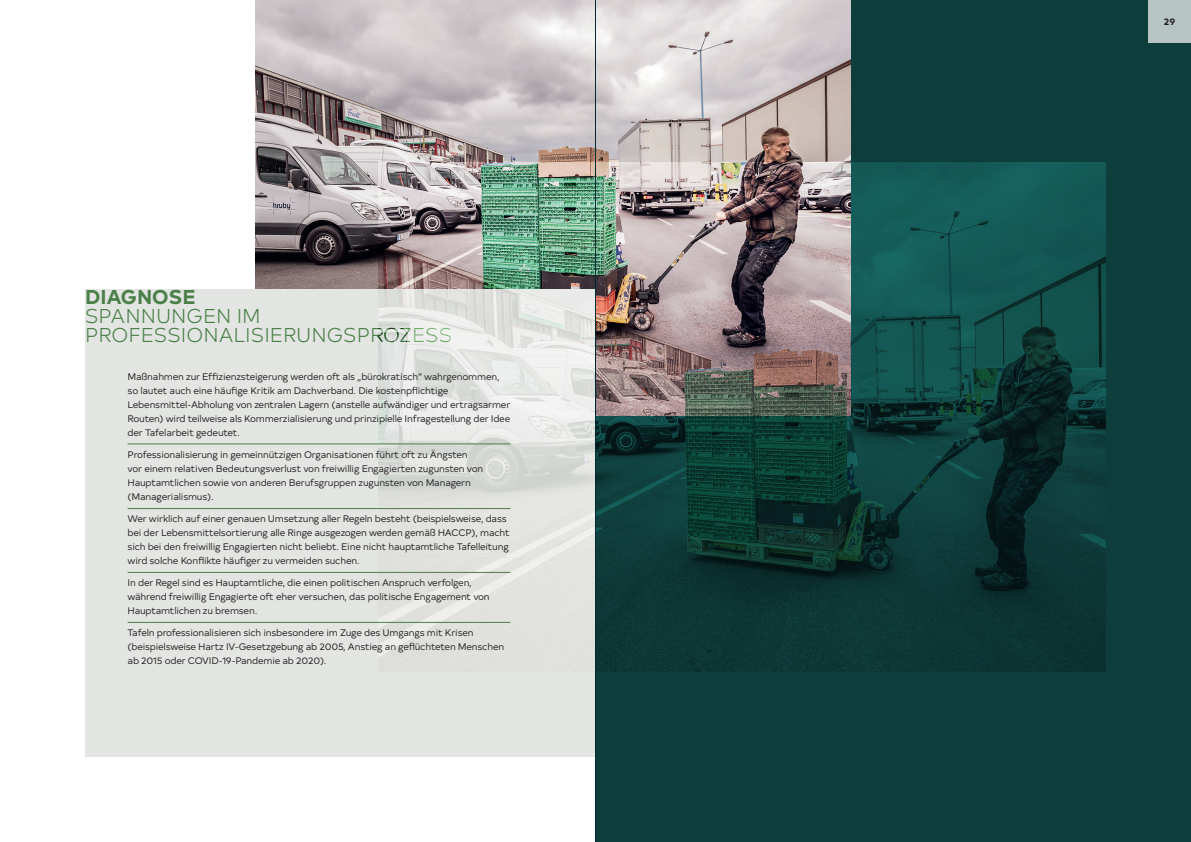
<style>
.page{position:relative;width:1191px;height:842px;background:#fff}
.page>*{position:absolute;margin:0;border:0;box-sizing:border-box;transform-origin:0 0}
.t1{font:300 20px/19px "Typold";color:#4a7f48}
.t2{font:700 20px "Typold";color:#4a7f48}
.t3{font:9.5px/14px "Typold";letter-spacing:-.02em;color:#231f20}
.t4{font:700 9.5px "Typold";color:#231f20}
</style>
<div class="page">
<div style="left:595px;top:0;width:596px;height:842px;background:#0e3e3c"></div>
<img style="left:255px;top:0;width:595px;height:289px">
<div style="left:85px;top:289px;width:510px;height:468px;background:#e2e5e2"></div>
<img style="left:378px;top:163px;width:728px;height:509px">
<hr style="left:128px;top:444px;width:382px;height:1px;background:#4a7f48">
<hr style="left:128px;top:508px;width:382px;height:1px;background:#4a7f48">
<hr style="left:128px;top:572px;width:382px;height:1px;background:#4a7f48">
<hr style="left:128px;top:622px;width:382px;height:1px;background:#4a7f48">
<div style="left:1148px;top:0;width:43px;height:43px;background:#b6c4c4"></div>
<hr style="left:595px;top:0;width:1px;height:842px;background:#002c31">
<h1 class="t2" style="left:85px;top:281px;width:112px">DIAGNOSE</h1>
<h1 class="t1" style="left:85px;top:305px;width:369px">SPANNUNGEN IM<br>PROFESSIONALISIERUNGSPROZESS</h1>
<p class="t3" style="left:128px;top:369px;width:384px">Maßnahmen zur Effizienzsteigerung werden oft als „bürokratisch“ wahrgenommen, so lautet auch eine häufige Kritik am Dachverband. Die kostenpflichtige Lebensmittel-Abholung von zentralen Lagern (anstelle aufwändiger und ertragsarmer Routen) wird teilweise als Kommerzialisierung und prinzipielle Infragestellung der Idee der Tafelarbeit gedeutet.</p>
<p class="t3" style="left:128px;top:447px;width:357px">Professionalisierung in gemeinnützigen Organisationen führt oft zu Ängsten vor einem relativen Bedeutungsverlust von freiwillig Engagierten zugunsten von Hauptamtlichen sowie von anderen Berufsgruppen zugunsten von Managern (Managerialismus).</p>
<p class="t3" style="left:128px;top:511px;width:384px">Wer wirklich auf einer genauen Umsetzung aller Regeln besteht (beispielsweise, dass bei der Lebensmittelsortierung alle Ringe ausgezogen werden gemäß HACCP), macht sich bei den freiwillig Engagierten nicht beliebt. Eine nicht hauptamtliche Tafelleitung wird solche Konflikte häufiger zu vermeiden suchen.</p>
<p class="t3" style="left:128px;top:575px;width:364px">In der Regel sind es Hauptamtliche, die einen politischen Anspruch verfolgen, während freiwillig Engagierte oft eher versuchen, das politische Engagement von<br>Hauptamtlichen zu bremsen.</p>
<p class="t3" style="left:128px;top:625px;width:378px">Tafeln professionalisieren sich insbesondere im Zuge des Umgangs mit Krisen (beispielsweise Hartz IV-Gesetzgebung ab 2005, Anstieg an geflüchteten Menschen ab 2015 oder COVID-19-Pandemie ab 2020).</p>
<p class="t4" style="left:1164px;top:14px;width:13px">29</p>
</div>
